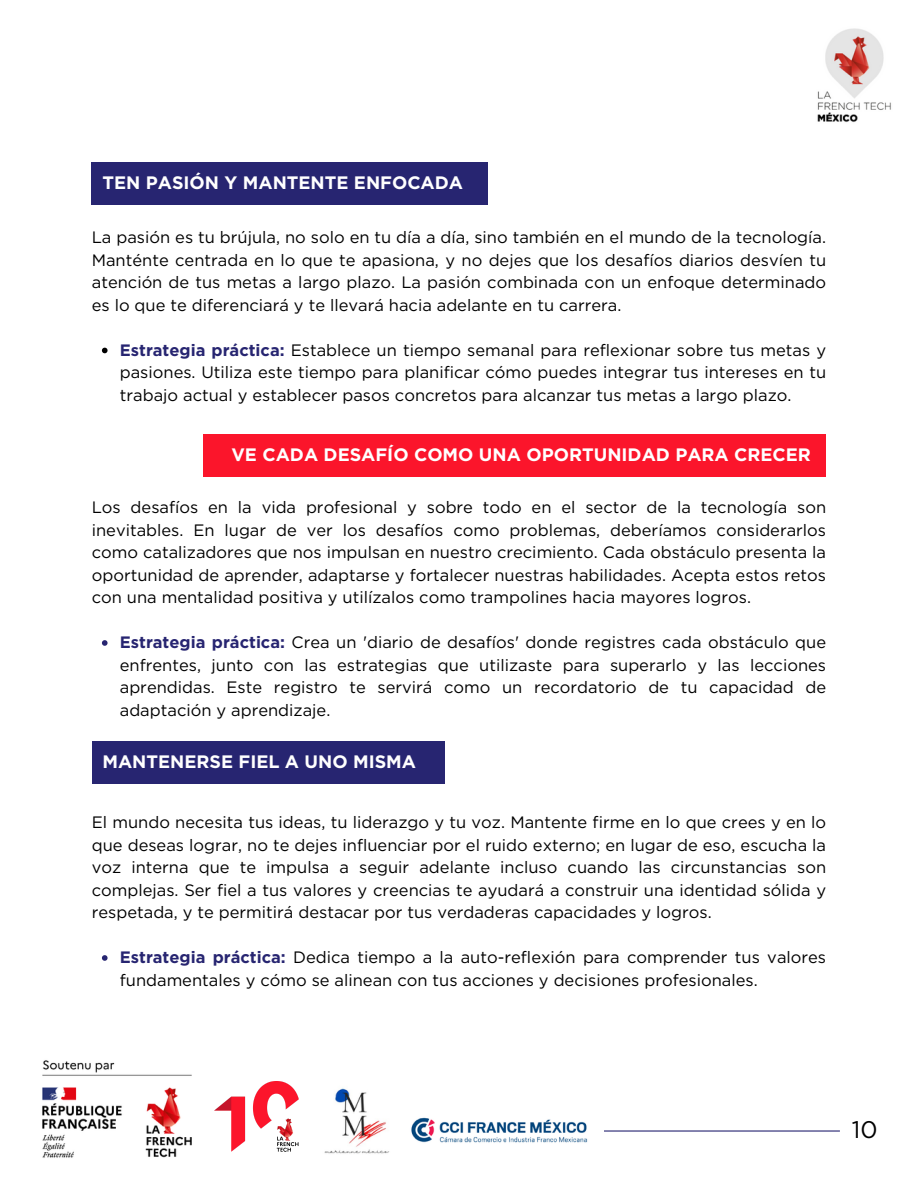
<style>
.page{position:relative;width:918px;height:1188px;background:#fff}
.page>*{position:absolute;margin:0;border:0;box-sizing:border-box;transform-origin:0 0}
.t1{font:24px "Gotham";color:#000}
.t2{font:700 18px "Gotham";color:#fff}
.t3{font:16.5px/22.5px "Gotham";color:#000;text-align:justify}
.s1{font-weight:700;color:#272571}
</style>
<div class="page">
<svg style="left:102px;top:348px;width:6px;height:5px"></svg>
<svg style="left:102px;top:640px;width:6px;height:6px"></svg>
<svg style="left:102px;top:955px;width:6px;height:6px"></svg>
<div style="left:204px;top:434px;width:622px;height:43px;background:#fb152b"></div>
<div style="left:92px;top:162px;width:396px;height:43px;background:#272571"></div>
<div style="left:92px;top:741px;width:352px;height:43px;background:#272571"></div>
<img style="left:215px;top:1082px;width:84px;height:70px">
<img style="left:42px;top:1060px;width:150px;height:98px">
<hr style="left:459px;top:1130px;width:381px;height:2px;background:#272571">
<img style="left:324px;top:1088px;width:65px;height:66px">
<img style="left:411px;top:1117px;width:192px;height:26px">
<img style="left:817px;top:28px;width:74px;height:95px">
<p class="t2" style="left:102px;top:172px;width:362px">TEN PASIÓN Y MANTENTE ENFOCADA</p>
<p class="t3" style="left:92px;top:226px;width:736px">La pasión es tu brújula, no solo en tu día a día, sino también en el mundo de la tecnología.<br>Manténte centrada en lo que te apasiona, y no dejes que los desafíos diarios desvíen tu atención de tus metas a largo plazo. La pasión combinada con un enfoque determinado es lo que te diferenciará y te llevará hacia adelante en tu carrera.</p>
<p class="t3" style="left:120px;top:338px;width:708px"><span class="s1">Estrategia práctica:</span> Establece un tiempo semanal para reflexionar sobre tus metas y pasiones. Utiliza este tiempo para planificar cómo puedes integrar tus intereses en tu trabajo actual y establecer pasos concretos para alcanzar tus metas a largo plazo.</p>
<p class="t2" style="left:231px;top:443px;width:581px">VE CADA DESAFÍO COMO UNA OPORTUNIDAD PARA CRECER</p>
<p class="t3" style="left:92px;top:496px;width:736px">Los desafíos en la vida profesional y sobre todo en el sector de la tecnología son inevitables. En lugar de ver los desafíos como problemas, deberíamos considerarlos como catalizadores que nos impulsan en nuestro crecimiento. Cada obstáculo presenta la oportunidad de aprender, adaptarse y fortalecer nuestras habilidades. Acepta estos retos con una mentalidad positiva y utilízalos como trampolines hacia mayores logros.</p>
<p class="t3" style="left:120px;top:631px;width:708px"><span class="s1">Estrategia práctica:</span> Crea un 'diario de desafíos' donde registres cada obstáculo que enfrentes, junto con las estrategias que utilizaste para superarlo y las lecciones aprendidas. Este registro te servirá como un recordatorio de tu capacidad de adaptación y aprendizaje.</p>
<p class="t2" style="left:102px;top:751px;width:315px">MANTENERSE FIEL A UNO MISMA</p>
<p class="t3" style="left:92px;top:811px;width:736px">El mundo necesita tus ideas, tu liderazgo y tu voz. Mantente firme en lo que crees y en lo que deseas lograr, no te dejes influenciar por el ruido externo; en lugar de eso, escucha la voz interna que te impulsa a seguir adelante incluso cuando las circunstancias son complejas. Ser fiel a tus valores y creencias te ayudará a construir una identidad sólida y respetada, y te permitirá destacar por tus verdaderas capacidades y logros.</p>
<p class="t3" style="left:120px;top:946px;width:708px"><span class="s1">Estrategia práctica:</span> Dedica tiempo a la auto-reflexión para comprender tus valores fundamentales y cómo se alinean con tus acciones y decisiones profesionales.</p>
<p class="t1" style="left:852px;top:1115px;width:27px">10</p>
</div>
